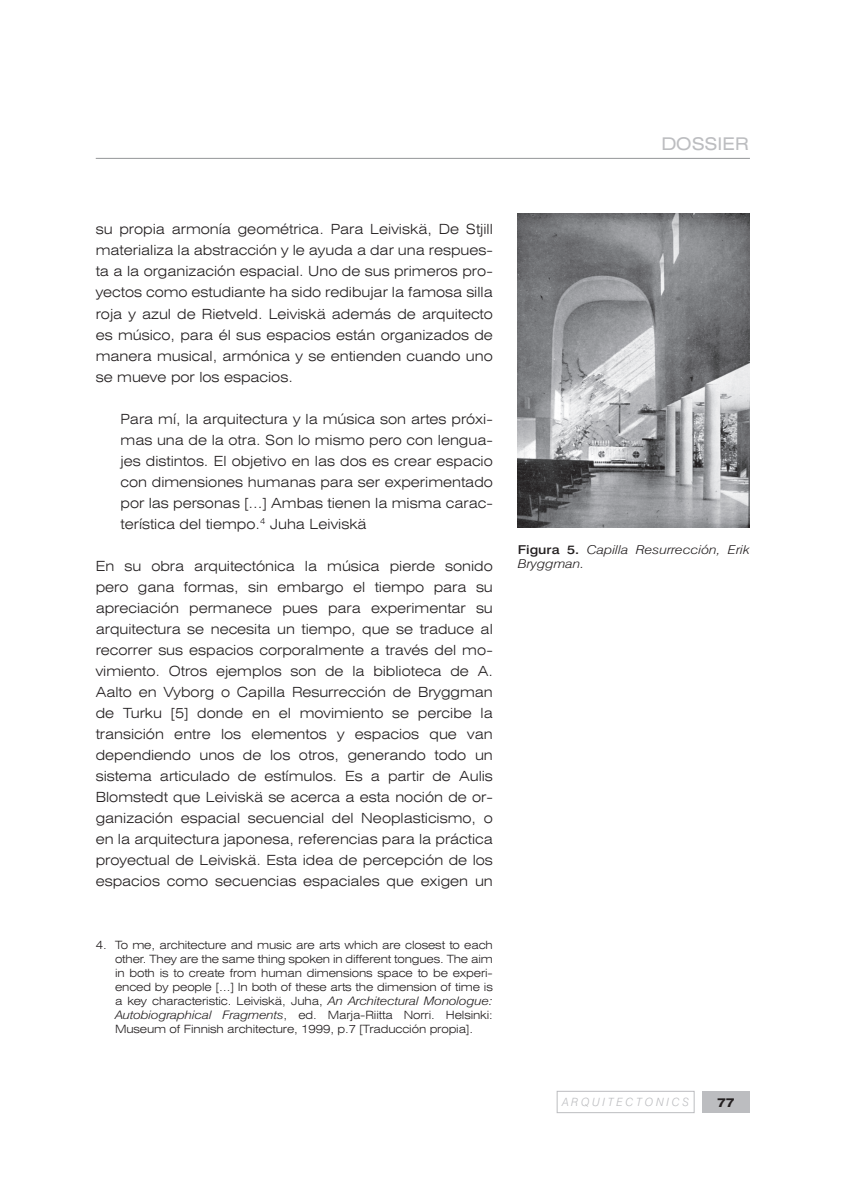
<style>
.page{position:relative;width:844px;height:1191px;background:#fff}
.page>*{position:absolute;margin:0;border:0;box-sizing:border-box;transform-origin:0 0}
.t1{font:expanded 17.5px "Swiss 721 BT";color:#bcbdc0}
.t2{font:300 expanded 14px/21px "Swiss 721 BT";color:#231f20;text-align:justify}
.t3{font:italic 300 12.25px/14px "Swiss 721 BT";color:#231f20;scale:1.17 1}
.t4{font:700 expanded 12.25px "Swiss 721 BT";color:#231f20}
.t5{font:300 expanded 11.38px/14px "Swiss 721 BT";letter-spacing:-.01em;color:#231f20;text-align:justify}
.t6{font:italic 300 11.38px "Swiss 721 BT";letter-spacing:.23em;color:#bcbdc0}
.s1{font-style:italic;font-stretch:normal;font-size:11.72px}
.s2{font-weight:500;font-style:normal}
</style>
<div class="page">
<div style="left:702px;top:1091px;width:47px;height:21px;background:#bcbdc0"></div>
<div style="left:556px;top:1090px;width:138px;height:23px;border:1px solid #bcbdc0"></div>
<hr style="left:96px;top:158px;width:653px;height:1px;background:#939598">
<img style="left:517px;top:213px;width:232px;height:314px">
<p class="t1" style="left:661px;top:134px;width:89px">DOSSIER</p>
<p class="t2" style="left:96px;top:219px;width:398px">su propia armonía geométrica. Para Leiviskä, De Stjill materializa la abstracción y le ayuda a dar una respues&shy;ta a la organización espacial. Uno de sus primeros pro&shy;yectos como estudiante ha sido redibujar la famosa silla roja y azul de Rietveld. Leiviskä además de arquitecto es músico, para él sus espacios están organizados de manera musical, armónica y se entienden cuando uno se mueve por los espacios.</p>
<p class="t2" style="left:121px;top:408px;width:374px">Para mí, la arquitectura y la música son artes próxi&shy;mas una de la otra. Son lo mismo pero con lengua&shy;jes distintos. El objetivo en las dos es crear espacio con dimensiones humanas para ser experimentado por las personas […] Ambas tienen la misma carac&shy;terística del tiempo.<sup>4</sup> Juha Leiviskä</p>
<p class="t2" style="left:96px;top:555px;width:398px">En su obra arquitectónica la música pierde sonido pero gana formas, sin embargo el tiempo para su apreciación permanece pues para experimentar su arquitectura se necesita un tiempo, que se traduce al recorrer sus espacios corporalmente a través del mo&shy;vimiento. Otros ejemplos son de la biblioteca de A.<br>Aalto en Vyborg o Capilla Resurrección de Bryggman de Turku [5] donde en el movimiento se percibe la transición entre los elementos y espacios que van dependiendo unos de los otros, generando todo un sistema articulado de estímulos. Es a partir de Aulis Blomstedt que Leiviskä se acerca a esta noción de or&shy;ganización espacial secuencial del Neoplasticismo, o en la arquitectura japonesa, referencias para la práctica proyectual de Leiviskä. Esta idea de percepción de los espacios como secuencias espaciales que exigen un</p>
<p class="t5" style="left:115px;top:937px;width:379px;text-indent:-19px">4. To me, architecture and music are arts which are closest to each other. They are the same thing spoken in different tongues. The aim in both is to create from human dimensions space to be experi&shy;enced by people […] In both of these arts the dimension of time is a key characteristic. Leiviskä, Juha, <span class="s1">An Architectural Monologue:<br>Autobiographical Fragments</span>, ed. Marja-Riitta Norri. Helsinki:<br>Museum of Finnish architecture, 1999, p.7 [Traducción propia].</p>
<p class="t3" style="left:517px;top:542px;width:200px"><span class="s2">Figura 5.</span> Capilla Resurrección, Erik<br>Bryggman.</p>
<p class="t6" style="left:562px;top:1095px;width:129px">ARQUITECTONICS</p>
<p class="t4" style="left:717px;top:1094px;width:19px">77</p>
</div>
